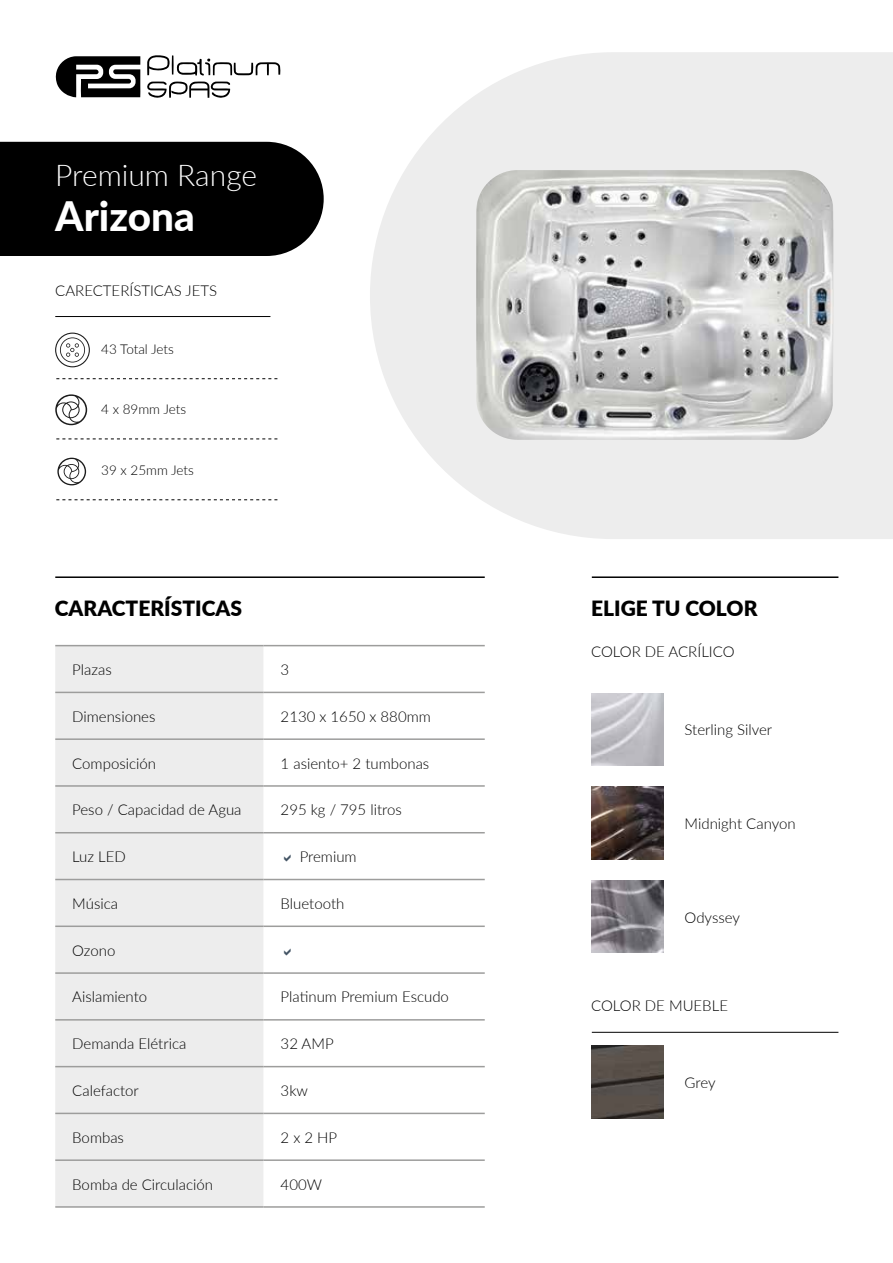
<style>
.page{position:relative;width:893px;height:1263px;background:#fff}
.page>*{position:absolute;margin:0;border:0;box-sizing:border-box;transform-origin:0 0}
.t1{font:800 40.5px "Lato";color:#fff}
.t2{font:300 30px "Lato";color:#fff}
.t3{font:900 21px "Lato";color:#000}
.t4{font:300 15px "Lato";color:#000}
.t5{font:300 13.5px "Lato";color:#000}
</style>
<div class="page">
<div style="left:0;top:142px;width:324px;height:114px;background:#000"></div>
<svg style="left:370px;top:52px;width:523px;height:487px;fill:#ededed"></svg>
<svg style="left:147px;top:55px;width:133px;height:43px"></svg>
<svg style="left:55px;top:56px;width:85px;height:41px"></svg>
<div style="left:55px;top:646px;width:209px;height:560px;background:#ededed"></div>
<svg style="left:264px;top:646px;width:221px;height:469px"></svg>
<hr style="left:55px;top:645px;width:209px;height:1px;background:#9d9d9c">
<hr style="left:264px;top:645px;width:221px;height:1px;background:#9d9d9c">
<hr style="left:55px;top:692px;width:209px;height:1px;background:#9d9d9c">
<hr style="left:264px;top:692px;width:221px;height:1px;background:#9d9d9c">
<hr style="left:55px;top:738px;width:209px;height:2px;background:#9d9d9c">
<hr style="left:264px;top:738px;width:221px;height:2px;background:#9d9d9c">
<hr style="left:55px;top:785px;width:209px;height:2px;background:#9d9d9c">
<hr style="left:264px;top:785px;width:221px;height:2px;background:#9d9d9c">
<hr style="left:55px;top:832px;width:209px;height:1px;background:#9d9d9c">
<hr style="left:264px;top:832px;width:221px;height:1px;background:#9d9d9c">
<hr style="left:55px;top:879px;width:209px;height:1px;background:#9d9d9c">
<hr style="left:264px;top:879px;width:221px;height:1px;background:#9d9d9c">
<hr style="left:55px;top:925px;width:209px;height:2px;background:#9d9d9c">
<hr style="left:264px;top:925px;width:221px;height:2px;background:#9d9d9c">
<hr style="left:55px;top:972px;width:209px;height:2px;background:#9d9d9c">
<hr style="left:264px;top:972px;width:221px;height:2px;background:#9d9d9c">
<hr style="left:55px;top:1019px;width:209px;height:1px;background:#9d9d9c">
<hr style="left:264px;top:1019px;width:221px;height:1px;background:#9d9d9c">
<hr style="left:55px;top:1066px;width:209px;height:1px;background:#9d9d9c">
<hr style="left:264px;top:1066px;width:221px;height:1px;background:#9d9d9c">
<hr style="left:55px;top:1113px;width:209px;height:1px;background:#9d9d9c">
<hr style="left:264px;top:1113px;width:221px;height:1px;background:#9d9d9c">
<hr style="left:55px;top:1159px;width:209px;height:2px;background:#9d9d9c">
<hr style="left:264px;top:1159px;width:221px;height:2px;background:#9d9d9c">
<hr style="left:55px;top:1206px;width:209px;height:2px;background:#9d9d9c">
<hr style="left:264px;top:1206px;width:221px;height:2px;background:#9d9d9c">
<img style="left:591px;top:693px;width:72px;height:72px">
<img style="left:591px;top:880px;width:72px;height:72px">
<img style="left:591px;top:787px;width:72px;height:72px">
<img style="left:591px;top:1046px;width:72px;height:72px">
<hr style="left:592px;top:576px;width:246px;height:2px;background:#000">
<hr style="left:592px;top:1032px;width:246px;height:1px;background:#000">
<img style="left:476px;top:170px;width:357px;height:270px">
<hr style="left:55px;top:316px;width:215px;height:1px;background:#000">
<svg style="left:56px;top:378px;width:221px;height:1px"></svg>
<svg style="left:56px;top:438px;width:221px;height:1px"></svg>
<svg style="left:56px;top:499px;width:221px;height:1px"></svg>
<svg style="left:55px;top:394px;width:32px;height:31px"></svg>
<svg style="left:57px;top:458px;width:29px;height:27px"></svg>
<svg style="left:55px;top:333px;width:35px;height:34px"></svg>
<hr style="left:55px;top:576px;width:430px;height:2px;background:#000">
<svg style="left:284px;top:854px;width:7px;height:8px"></svg>
<svg style="left:284px;top:948px;width:7px;height:7px"></svg>
<h2 class="t2" style="left:55px;top:154px;width:203px">Premium Range</h2>
<h1 class="t1" style="left:55px;top:186px;width:141px">Arizona</h1>
<p class="t4" style="left:55px;top:280px;width:163px">CARECTERÍSTICAS JETS</p>
<p class="t5" style="left:101px;top:340px;width:74px">43 Total Jets</p>
<p class="t5" style="left:101px;top:400px;width:86px">4 x 89mm Jets</p>
<p class="t5" style="left:101px;top:461px;width:94px">39 x 25mm Jets</p>
<h3 class="t3" style="left:55px;top:593px;width:189px">CARACTERÍSTICAS</h3>
<h3 class="t3" style="left:591px;top:593px;width:168px">ELIGE TU COLOR</h3>
<p class="t4" style="left:72px;top:659px;width:41px">Plazas</p>
<p class="t4" style="left:281px;top:659px;width:10px">3</p>
<p class="t4" style="left:72px;top:706px;width:85px">Dimensiones</p>
<p class="t4" style="left:281px;top:706px;width:152px">2130 x 1650 x 880mm</p>
<p class="t4" style="left:72px;top:753px;width:85px">Composición</p>
<p class="t4" style="left:281px;top:753px;width:150px">1 asiento+ 2 tumbonas</p>
<p class="t4" style="left:72px;top:799px;width:171px">Peso / Capacidad de Agua</p>
<p class="t4" style="left:281px;top:799px;width:123px">295 kg / 795 litros</p>
<p class="t4" style="left:72px;top:846px;width:55px">Luz LED</p>
<p class="t4" style="left:300px;top:846px;width:58px">Premium</p>
<p class="t4" style="left:72px;top:893px;width:47px">Música</p>
<p class="t4" style="left:281px;top:893px;width:65px">Bluetooth</p>
<p class="t4" style="left:72px;top:940px;width:45px">Ozono</p>
<p class="t4" style="left:72px;top:987px;width:76px">Aislamiento</p>
<p class="t4" style="left:281px;top:987px;width:170px">Platinum Premium Escudo</p>
<p class="t4" style="left:72px;top:1033px;width:116px">Demanda Elétrica</p>
<p class="t4" style="left:281px;top:1033px;width:55px">32 AMP</p>
<p class="t4" style="left:72px;top:1080px;width:68px">Calefactor</p>
<p class="t4" style="left:281px;top:1080px;width:29px">3kw</p>
<p class="t4" style="left:72px;top:1127px;width:53px">Bombas</p>
<p class="t4" style="left:281px;top:1127px;width:58px">2 x 2 HP</p>
<p class="t4" style="left:72px;top:1174px;width:142px">Bomba de Circulación</p>
<p class="t4" style="left:281px;top:1174px;width:43px">400W</p>
<p class="t4" style="left:591px;top:641px;width:145px">COLOR DE ACRÍLICO</p>
<p class="t4" style="left:685px;top:719px;width:89px">Sterling Silver</p>
<p class="t4" style="left:685px;top:813px;width:113px">Midnight Canyon</p>
<p class="t4" style="left:685px;top:907px;width:57px">Odyssey</p>
<p class="t4" style="left:591px;top:995px;width:138px">COLOR DE MUEBLE</p>
<p class="t4" style="left:685px;top:1072px;width:32px">Grey</p>
</div>
